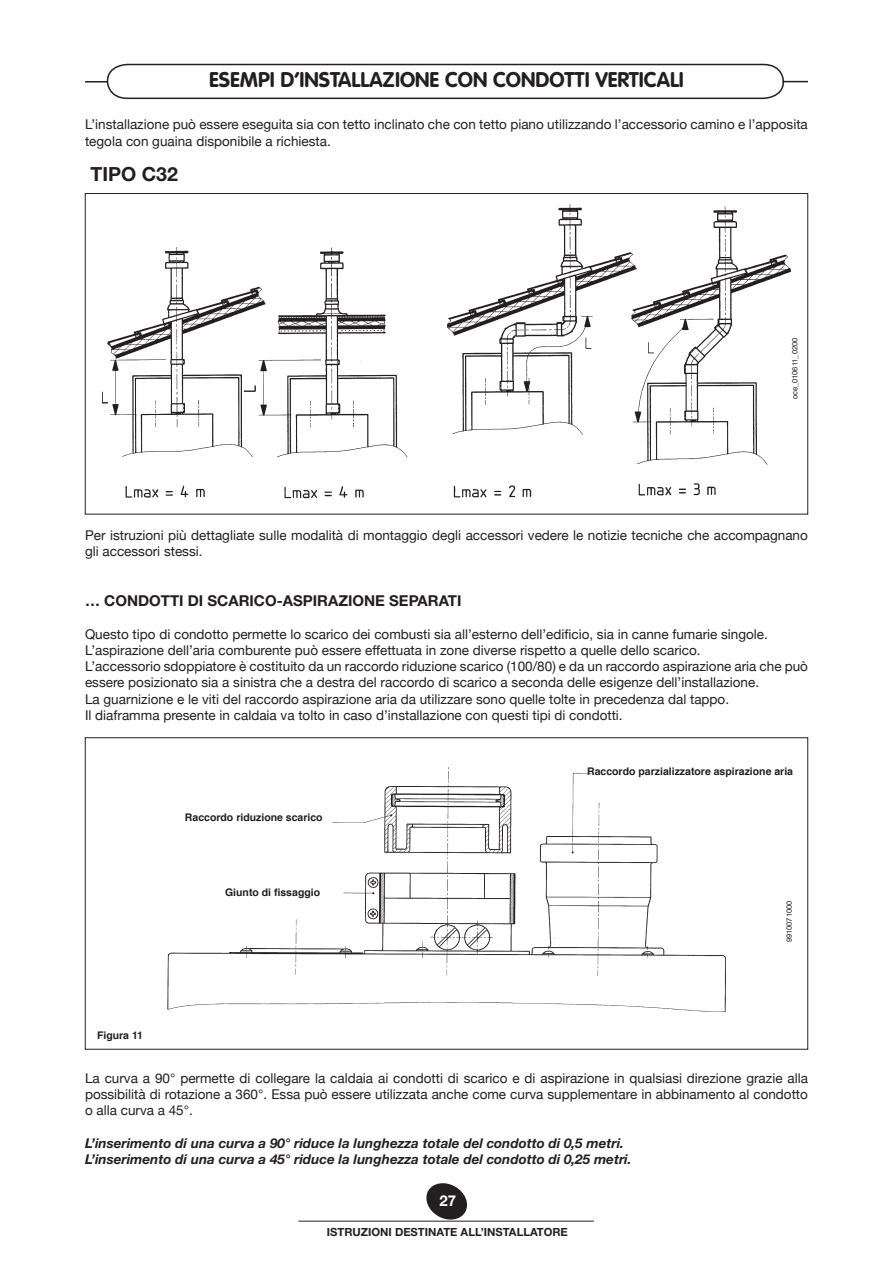
<style>
.page{position:relative;width:893px;height:1263px;background:#fff}
.page>*{position:absolute;margin:0;border:0;box-sizing:border-box;transform-origin:0 0}
.t1{font:700 21px "VAG Rounded";color:#231f20}
.t2{font:700 19.5px "Helvetica Neue";color:#231f20}
.t3{font:700 15px "Helvetica Neue";color:#231f20}
.t4{font:700 15px "Helvetica Neue";color:#fff}
.t5{font:13.5px/16.2px "Helvetica Neue";color:#231f20}
.t6{font:italic 700 13.5px/16.2px "Helvetica Neue";color:#231f20}
.t7{font:700 11.25px "Helvetica Neue";color:#231f20}
.t8{font:700 10.5px "Helvetica";color:#231f20}
.t9{font:7.5px "Helvetica";color:#231f20}
</style>
<div class="page">
<svg style="left:419px;top:1183px;width:56px;height:38px"></svg>
<hr style="left:298px;top:1221px;width:296px;height:1px;background:#231f20">
<img style="left:102px;top:204px;width:689px;height:295px">
<svg style="left:85px;top:63px;width:723px;height:35px"></svg>
<img style="left:167px;top:767px;width:559px;height:244px">
<h1 class="t1" style="left:209px;top:67px;width:476px">ESEMPI D’INSTALLAZIONE CON CONDOTTI VERTICALI</h1>
<p class="t5" style="left:85px;top:116px;width:724px">L’installazione può essere eseguita sia con tetto inclinato che con tetto piano utilizzando l’accessorio camino e l’apposita tegola con guaina disponibile a richiesta.</p>
<h2 class="t2" style="left:90px;top:162px;width:89px">TIPO C32</h2>
<p class="t9" style="left:790px;top:399px;width:63px;rotate:-90deg">oce_010611_0200</p>
<p class="t5" style="left:85px;top:527px;width:724px">Per istruzioni più dettagliate sulle modalità di montaggio degli accessori vedere le notizie tecniche che accompagnano gli accessori stessi.</p>
<p class="t3" style="left:85px;top:592px;width:378px">… CONDOTTI DI SCARICO-ASPIRAZIONE SEPARATI</p>
<p class="t5" style="left:85px;top:626px;width:724px">Questo tipo di condotto permette lo scarico dei combusti sia all’esterno dell’edificio, sia in canne fumarie singole.<br>L’aspirazione dell’aria comburente può essere effettuata in zone diverse rispetto a quelle dello scarico.<br>L’accessorio sdoppiatore è costituito da un raccordo riduzione scarico (100/80) e da un raccordo aspirazione aria che può essere posizionato sia a sinistra che a destra del raccordo di scarico a seconda delle esigenze dell’installazione.<br>La guarnizione e le viti del raccordo aspirazione aria da utilizzare sono quelle tolte in precedenza dal tappo.<br>Il diaframma presente in caldaia va tolto in caso d’installazione con questi tipi di condotti.</p>
<p class="t8" style="left:185px;top:810px;width:139px">Raccordo riduzione scarico</p>
<p class="t8" style="left:225px;top:885px;width:97px">Giunto di fissaggio</p>
<p class="t8" style="left:587px;top:764px;width:207px">Raccordo parzializzatore aspirazione aria</p>
<p class="t9" style="left:784px;top:942px;width:43px;rotate:-90deg">9910071000</p>
<p class="t8" style="left:97px;top:1028px;width:48px">Figura 11</p>
<p class="t5" style="left:85px;top:1070px;width:724px;text-align:justify">La curva a 90° permette di collegare la caldaia ai condotti di scarico e di aspirazione in qualsiasi direzione grazie alla possibilità di rotazione a 360°. Essa può essere utilizzata anche come curva supplementare in abbinamento al condotto o alla curva a 45°.</p>
<p class="t6" style="left:85px;top:1134px;width:548px">L’inserimento di una curva a 90° riduce la lunghezza totale del condotto di 0,5 metri.<br>L’inserimento di una curva a 45° riduce la lunghezza totale del condotto di 0,25 metri.</p>
<p class="t4" style="left:439px;top:1192px;width:18px">27</p>
<p class="t7" style="left:327px;top:1225px;width:243px">ISTRUZIONI DESTINATE ALL’INSTALLATORE</p>
</div>
